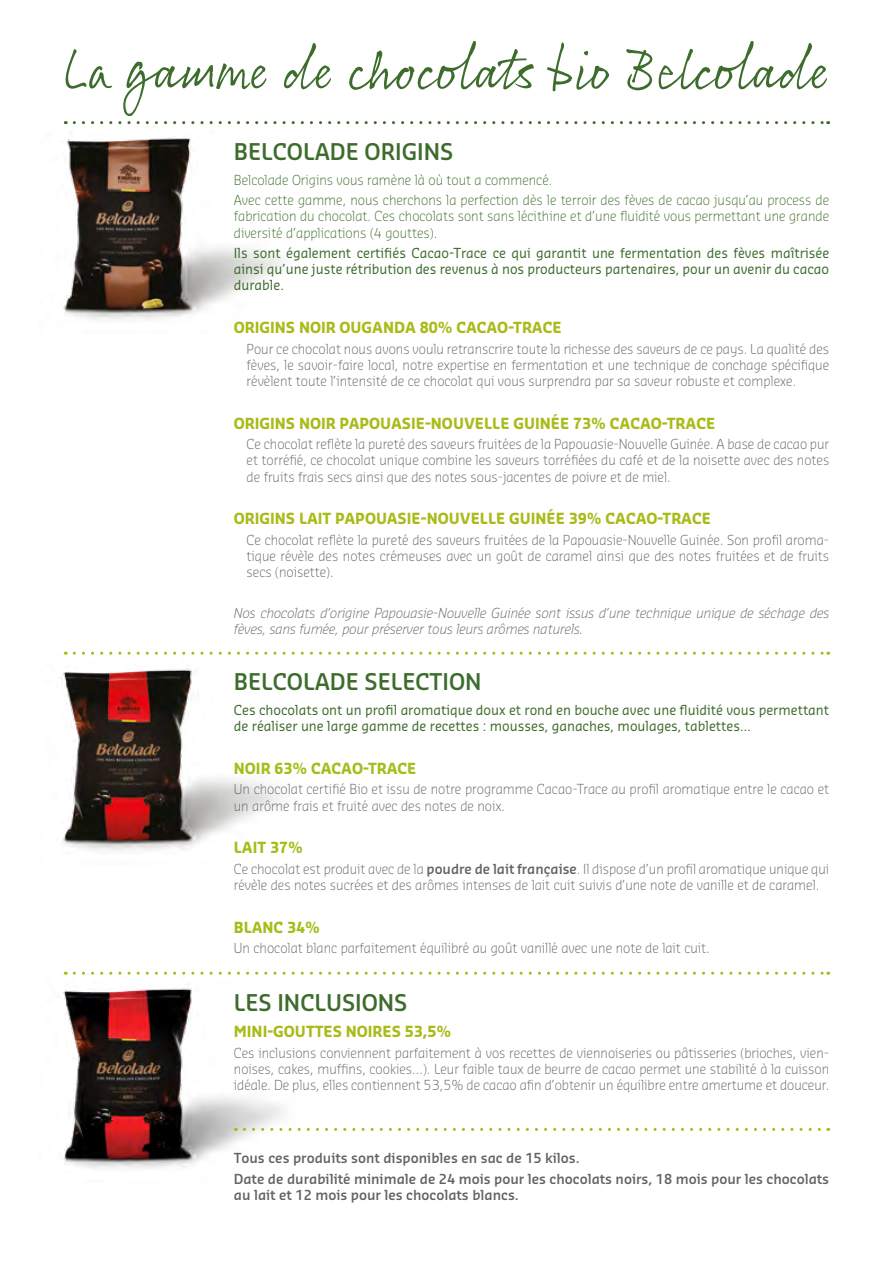
<style>
.page{position:relative;width:893px;height:1263px;background:#fff}
.page>*{position:absolute;margin:0;border:0;box-sizing:border-box;transform-origin:0 0}
.t1{font:60px "Rollerscript Smooth";color:#3d6c2c;scale:.88 1}
.t2{font:600 22.5px "Sansa Std";color:#3d6c2c;scale:.96 1}
.t3{font:700 15px "Sansa Std";color:#a7bc19;scale:.96 1}
.t4{font:300 13.5px/16.2px "Sansa Std";color:#646363;text-align:justify;scale:.96 1}
.t5{font:13.5px/16.2px "Sansa Std";color:#3d6c2c;text-align:justify;scale:.96 1}
.t6{font:300 13.5px/16.2px "Sansa Std";color:#3d6c2c;text-align:justify;scale:.96 1}
.t7{font:600 13.5px/16.2px "Sansa Std";color:#646363}
.t8{font:italic 300 13.5px/16.2px "Sansa Std";color:#646363;scale:.96 1}
.s1{font-weight:600}
</style>
<div class="page">
<img style="left:63px;top:124px;width:249px;height:196px">
<img style="left:60px;top:669px;width:221px;height:182px">
<img style="left:63px;top:973px;width:220px;height:196px">
<svg style="left:74px;top:972px;width:755px;height:3px"></svg>
<svg style="left:74px;top:652px;width:755px;height:3px"></svg>
<svg style="left:244px;top:1128px;width:585px;height:3px"></svg>
<svg style="left:74px;top:121px;width:755px;height:3px"></svg>
<p class="t1" style="left:64px;top:32px;width:871px">La gamme de chocolats bio Belcolade</p>
<p class="t2" style="left:234px;top:137px;width:230px">BELCOLADE ORIGINS</p>
<p class="t6" style="left:234px;top:171px;width:333px">Belcolade Origins vous ramène là où tout a commencé.</p>
<p class="t6" style="left:234px;top:191px;width:622px">Avec cette gamme, nous cherchons la perfection dès le terroir des fèves de cacao jusqu’au process de fabrication du chocolat. Ces chocolats sont sans lécithine et d’une fluidité vous permettant une grande diversité d’applications (4 gouttes).</p>
<p class="t5" style="left:234px;top:244px;width:622px">Ils sont également certifiés Cacao-Trace ce qui garantit une fermentation des fèves maîtrisée ainsi qu’une juste rétribution des revenus à nos producteurs partenaires, pour un avenir du cacao durable.</p>
<p class="t3" style="left:234px;top:318px;width:343px">ORIGINS NOIR OUGANDA 80% CACAO-TRACE</p>
<p class="t4" style="left:247px;top:340px;width:608px">Pour ce chocolat nous avons voulu retranscrire toute la richesse des saveurs de ce pays. La qualité des fèves, le savoir-faire local, notre expertise en fermentation et une technique de conchage spécifique révèlent toute l’intensité de ce chocolat qui vous surprendra par sa saveur robuste et complexe.</p>
<p class="t3" style="left:234px;top:413px;width:503px">ORIGINS NOIR PAPOUASIE-NOUVELLE GUINÉE 73% CACAO-TRACE</p>
<p class="t4" style="left:247px;top:435px;width:608px">Ce chocolat reflète la pureté des saveurs fruitées de la Papouasie-Nouvelle Guinée. A base de cacao pur et torréfié, ce chocolat unique combine les saveurs torréfiées du café et de la noisette avec des notes de fruits frais secs ainsi que des notes sous-jacentes de poivre et de miel.</p>
<p class="t3" style="left:234px;top:509px;width:498px">ORIGINS LAIT PAPOUASIE-NOUVELLE GUINÉE 39% CACAO-TRACE</p>
<p class="t4" style="left:247px;top:531px;width:608px">Ce chocolat reflète la pureté des saveurs fruitées de la Papouasie-Nouvelle Guinée. Son profil aroma&shy;tique révèle des notes crémeuses avec un goût de caramel ainsi que des notes fruitées et de fruits secs (noisette).</p>
<p class="t8" style="left:234px;top:604px;width:622px">Nos chocolats d’origine Papouasie-Nouvelle Guinée sont issus d’une technique unique de séchage des fèves, sans fumée, pour préserver tous leurs arômes naturels.</p>
<p class="t2" style="left:234px;top:667px;width:260px">BELCOLADE SELECTION</p>
<p class="t5" style="left:234px;top:701px;width:622px">Ces chocolats ont un profil aromatique doux et rond en bouche avec une fluidité vous permettant de réaliser une large gamme de recettes : mousses, ganaches, moulages, tablettes…</p>
<p class="t3" style="left:234px;top:758px;width:192px">NOIR 63% CACAO-TRACE</p>
<p class="t4" style="left:234px;top:780px;width:622px">Un chocolat certifié Bio et issu de notre programme Cacao-Trace au profil aromatique entre le cacao et un arôme frais et fruité avec des notes de noix.</p>
<p class="t3" style="left:234px;top:838px;width:73px">LAIT 37%</p>
<p class="t4" style="left:234px;top:860px;width:622px">Ce chocolat est produit avec de la <span class="s1">poudre de lait française</span>. Il dispose d’un profil aromatique unique qui révèle des notes sucrées et des arômes intenses de lait cuit suivis d’une note de vanille et de caramel.</p>
<p class="t3" style="left:234px;top:917px;width:91px">BLANC 34%</p>
<p class="t4" style="left:234px;top:939px;width:497px">Un chocolat blanc parfaitement équilibré au goût vanillé avec une note de lait cuit.</p>
<p class="t2" style="left:234px;top:988px;width:182px">LES INCLUSIONS</p>
<p class="t3" style="left:234px;top:1022px;width:228px">MINI-GOUTTES NOIRES 53,5%</p>
<p class="t4" style="left:234px;top:1044px;width:622px">Ces inclusions conviennent parfaitement à vos recettes de viennoiseries ou pâtisseries (brioches, vien&shy;noises, cakes, muffins, cookies…). Leur faible taux de beurre de cacao permet une stabilité à la cuisson idéale. De plus, elles contiennent 53,5% de cacao afin d’obtenir un équilibre entre amertume et douceur.</p>
<p class="t7" style="left:234px;top:1149px;width:347px">Tous ces produits sont disponibles en sac de 15 kilos.</p>
<p class="t7" style="left:234px;top:1170px;width:597px">Date de durabilité minimale de 24 mois pour les chocolats noirs, 18 mois pour les chocolats au lait et 12 mois pour les chocolats blancs.</p>
</div>
